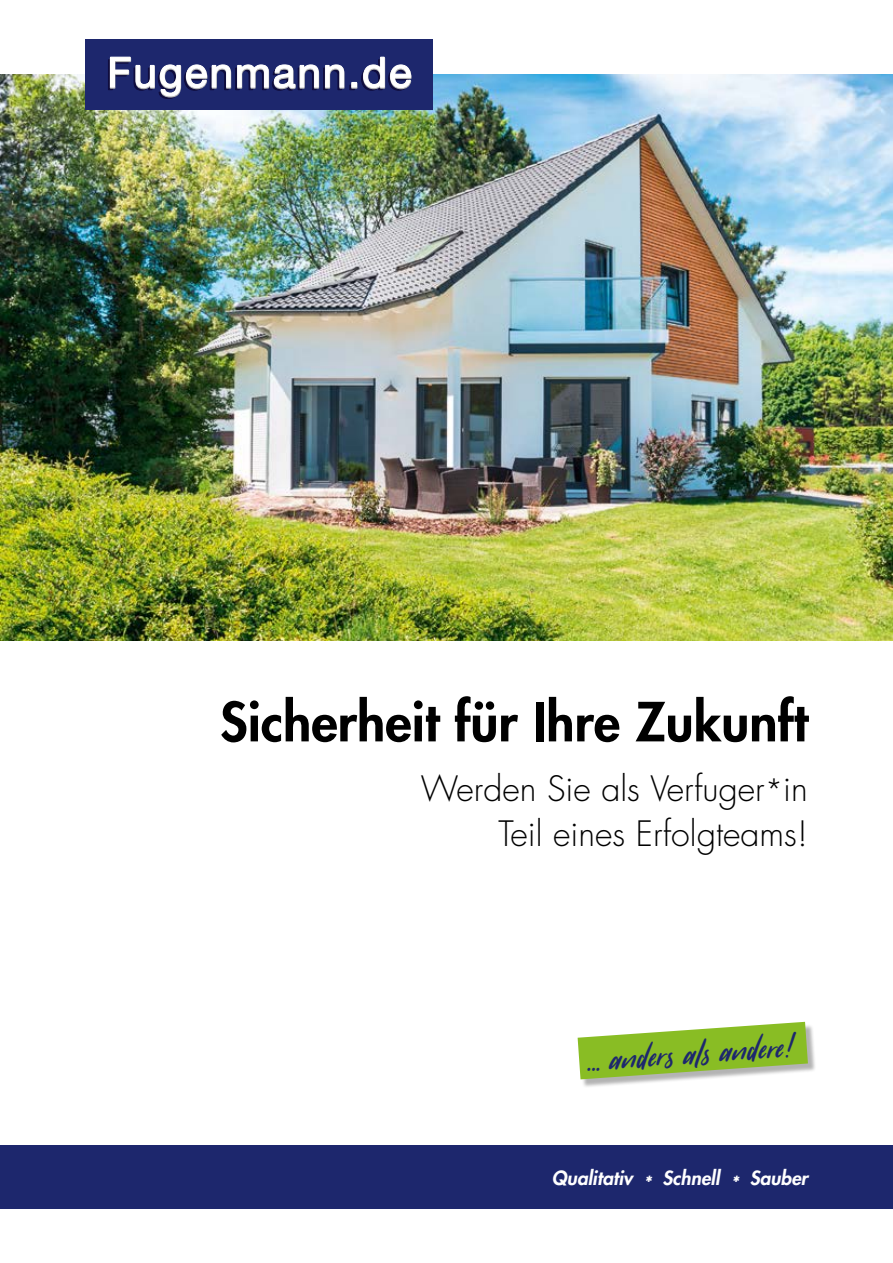
<style>
.page{position:relative;width:893px;height:1263px;background:#fff}
.page>*{position:absolute;margin:0;border:0;box-sizing:border-box;transform-origin:0 0}
.t1{font:800 52.5px "Futura";color:#000}
.t2{font:38.25px "Sugarstyle Millenial";color:#1d276d}
.t3{font:300 34.05px/45px "Futura";color:#000;text-align:right}
.t4{font:italic 800 19.05px "Futura";color:#fff}
.s1{font-size:30px}
</style>
<div class="page">
<div style="left:0;top:1145px;width:893px;height:64px;background:#1d276d"></div>
<img style="left:0;top:74px;width:893px;height:566px">
<div style="left:85px;top:39px;width:347px;height:71px;background:#1d276d"></div>
<svg style="left:108px;top:56px;width:304px;height:43px"></svg>
<div style="left:580px;top:1023px;width:237px;height:65px;background:#000;opacity:.3"></div>
<svg style="left:578px;top:1022px;width:230px;height:57px"></svg>
<h1 class="t1" style="left:220px;top:687px;width:589px">Sicherheit für Ihre Zukunft</h1>
<p class="t3" style="left:421px;top:767px;width:388px">Werden Sie als Verfuger<span class="s1">*</span>in<br>Teil eines Erfolgteams!</p>
<p class="t2" style="left:584px;top:1036px;width:214px;rotate:-4deg">... anders als andere!</p>
<p class="t4" style="left:552px;top:1165px;width:258px">Qualitativ * Schnell * Sauber</p>
</div>
